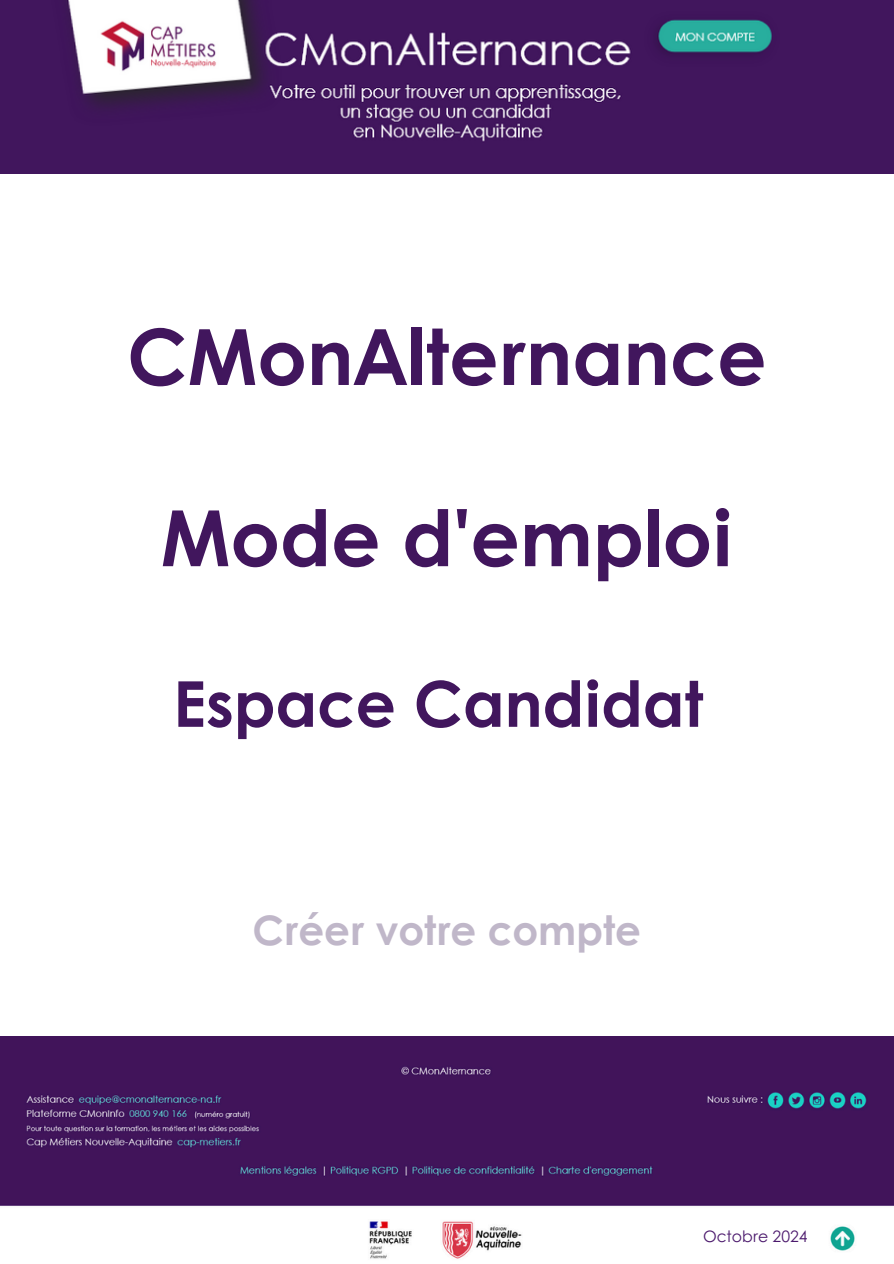
<style>
.page{position:relative;width:894px;height:1264px;background:#fff}
.page>*{position:absolute;margin:0;border:0;box-sizing:border-box;transform-origin:0 0}
.t1{font:700 77.55px "Century Gothic";color:#41165d}
.t2{font:700 63.3px "Century Gothic";color:#41165d}
.t3{font:700 40.5px "Century Gothic";color:#c0b7c9}
.t4{font:15.75px "Century Gothic";color:#4c1a6d}
</style>
<div class="page">
<img style="left:0;top:0;width:893px;height:173px">
<img style="left:0;top:1036px;width:893px;height:223px">
<p class="t1" style="left:127px;top:298px;width:641px">CMonAlternance</p>
<p class="t1" style="left:161px;top:479px;width:573px">Mode d'emploi</p>
<h2 class="t2" style="left:173px;top:655px;width:531px">Espace Candidat</h2>
<h3 class="t3" style="left:252px;top:899px;width:389px">Créer votre compte</h3>
<p class="t4" style="left:703px;top:1223px;width:106px">Octobre 2024</p>
</div>
